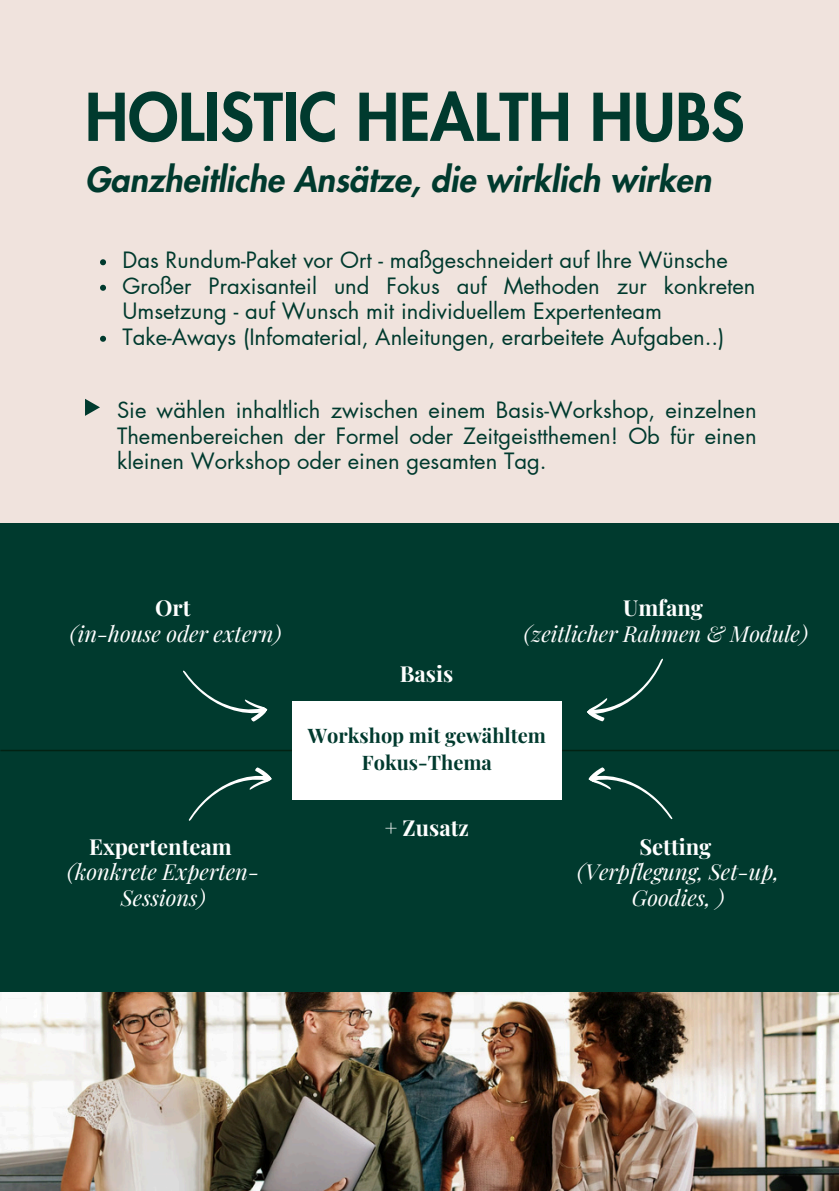
<style>
.page{position:relative;width:839px;height:1191px;background:#fff}
.page>*{position:absolute;margin:0;border:0;box-sizing:border-box;transform-origin:0 0}
.t1{font:800 64px "Futura LT Pro";color:#003a2e}
.t2{font:italic 800 34px "Futura LT Pro";color:#003a2e}
.t3{font:22px/25.6px "Futura LT Pro";color:#003a2e}
.t4{font:italic 22px/25.6px "Playfair Display";color:#fff;text-align:center}
.t5{font:700 22px "Playfair Display";color:#fff}
.t6{font:700 20px/27px "Playfair Display";color:#003a2e;text-align:center}
</style>
<div class="page">
<div style="left:0;top:0;width:838px;height:1191px;background:#f0e3dd"></div>
<div style="left:0;top:523px;width:838px;height:668px;background:#003a2e"></div>
<svg style="left:85px;top:399px;width:15px;height:17px"></svg>
<hr style="left:0;top:750px;width:838px;height:1px;background:#022213">
<div style="left:292px;top:701px;width:269px;height:99px;background:#fff"></div>
<svg style="left:183px;top:670px;width:85px;height:52px"></svg>
<svg style="left:587px;top:658px;width:76px;height:64px"></svg>
<svg style="left:188px;top:767px;width:84px;height:54px"></svg>
<svg style="left:588px;top:767px;width:85px;height:53px"></svg>
<img style="left:0;top:993px;width:838px;height:198px">
<svg style="left:100px;top:259px;width:6px;height:6px"></svg>
<svg style="left:100px;top:285px;width:6px;height:6px"></svg>
<svg style="left:100px;top:336px;width:6px;height:6px"></svg>
<p class="t1" style="left:85px;top:88px;width:661px">HOLISTIC HEALTH HUBS</p>
<p class="t2" style="left:85px;top:164px;width:627px">Ganzheitliche Ansätze, die wirklich wirken</p>
<p class="t3" style="left:122px;top:248px;width:607px">Das Rundum-Paket vor Ort - maßgeschneidert auf Ihre Wünsche</p>
<p class="t3" style="left:122px;top:274px;width:634px">Großer Praxisanteil und Fokus auf Methoden zur konkreten<br>Umsetzung - auf Wunsch mit individuellem Expertenteam</p>
<p class="t3" style="left:122px;top:325px;width:603px">Take-Aways (Infomaterial, Anleitungen, erarbeitete Aufgaben..)</p>
<p class="t3" style="left:117px;top:398px;width:641px;text-align:justify">Sie wählen inhaltlich zwischen einem Basis-Workshop, einzelnen Themenbereichen der Formel oder Zeitgeistthemen! Ob für einen kleinen Workshop oder einen gesamten Tag.</p>
<p class="t5" style="left:155px;top:592px;width:37px">Ort</p>
<p class="t4" style="left:70px;top:620px;width:213px">(in-house oder extern)</p>
<p class="t5" style="left:89px;top:831px;width:144px">Expertenteam</p>
<h2 class="t4" style="left:67px;top:858px;width:193px">(konkrete Experten-<br>Sessions)</h2>
<p class="t5" style="left:400px;top:658px;width:55px">Basis</p>
<p class="t5" style="left:623px;top:593px;width:81px">Umfang</p>
<p class="t4" style="left:523px;top:620px;width:286px">(zeitlicher Rahmen &amp; Module)</p>
<h1 class="t6" style="left:308px;top:722px;width:239px">Workshop mit gewähltem<br>Fokus-Thema</h1>
<p class="t5" style="left:385px;top:812px;width:86px">+ Zusatz</p>
<h2 class="t5" style="left:639px;top:831px;width:73px">Setting</h2>
<p class="t4" style="left:577px;top:858px;width:203px">(Verpflegung, Set-up,<br>Goodies, )</p>
</div>
